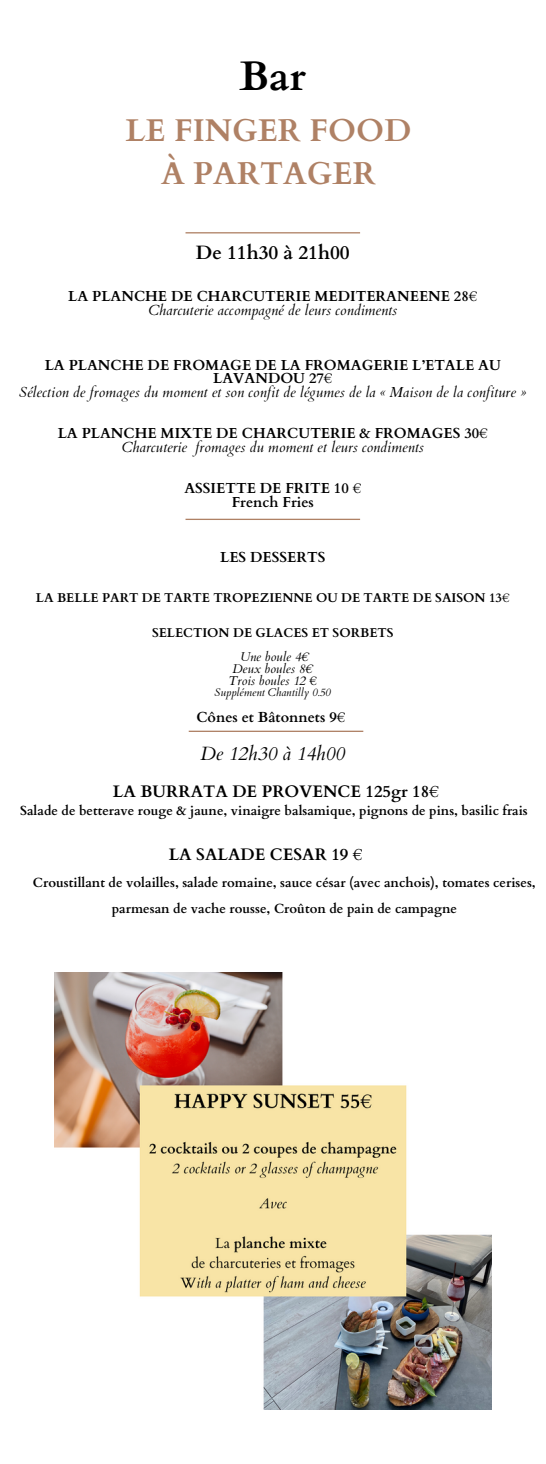
<style>
.page{position:relative;width:546px;height:1464px;background:#fff}
.page>*{position:absolute;margin:0;border:0;box-sizing:border-box;transform-origin:0 0}
.t1{font:700 41.12px "Cardo";color:#000}
.t2{font:700 31.5px "Cardo";color:#af8165}
.t3{font:700 19.25px "Cardo";color:#000}
.t4{font:italic 19.25px "Cardo";color:#000}
.t5{font:700 16.62px "Cardo";color:#000}
.t6{font:700 14.53px/13.8px "Cardo";color:#000;text-align:center}
.t7{font:italic 14.53px "Cardo";color:#000}
.t8{font:700 13.3px "Cardo";color:#000}
.t9{font:700 13.12px "Cardo";color:#000}
.t10{font:700 12.78px "Cardo";color:#000}
.t11{font:italic 12.78px "Cardo";color:#000}
.t12{font:italic 11.03px "Cardo";color:#000}
.s1{font-weight:700;font-style:normal}
</style>
<div class="page">
<img style="left:55px;top:972px;width:437px;height:437px">
<hr style="left:189px;top:730px;width:174px;height:2px;background:#af8165">
<hr style="left:186px;top:519px;width:174px;height:1px;background:#af8165">
<hr style="left:186px;top:232px;width:174px;height:1px;background:#af8165">
<p class="t1" style="left:239px;top:49px;width:68px">Bar</p>
<p class="t2" style="left:126px;top:109px;width:287px">LE FINGER FOOD</p>
<p class="t2" style="left:161px;top:153px;width:216px">À PARTAGER</p>
<p class="t3" style="left:196px;top:240px;width:155px">De 11h30 à 21h00</p>
<p class="t6" style="left:68px;top:289px;width:411px">LA PLANCHE DE CHARCUTERIE MEDITERANEENE 28€</p>
<p class="t7" style="left:148px;top:300px;width:250px">Charcuterie accompagné de leurs condiments</p>
<p class="t6" style="left:45px;top:358px;width:458px">LA PLANCHE DE FROMAGE DE LA FROMAGERIE L’ETALE AU<br>LAVANDOU 27€</p>
<p class="t7" style="left:19px;top:383px;width:509px">Sélection de fromages du moment et son confit de légumes de la « Maison de la confiture »</p>
<p class="t6" style="left:58px;top:427px;width:432px">LA PLANCHE MIXTE DE CHARCUTERIE &amp; FROMAGES 30€</p>
<p class="t7" style="left:122px;top:438px;width:303px">Charcuterie fromages du moment et leurs condiments</p>
<p class="t6" style="left:184px;top:482px;width:178px">ASSIETTE DE FRITE 10 €</p>
<p class="t6" style="left:232px;top:495px;width:84px">French Fries</p>
<p class="t6" style="left:220px;top:550px;width:107px">LES DESSERTS</p>
<p class="t10" style="left:36px;top:589px;width:475px">LA BELLE PART DE TARTE TROPEZIENNE OU DE TARTE DE SAISON 13€</p>
<p class="t10" style="left:152px;top:624px;width:243px">SELECTION DE GLACES ET SORBETS</p>
<p class="t11" style="left:240px;top:648px;width:71px">Une boule 4€</p>
<p class="t11" style="left:233px;top:660px;width:82px">Deux boules 8€</p>
<p class="t11" style="left:229px;top:672px;width:90px">Trois boules 12 <span class="s1">€</span></p>
<p class="t12" style="left:215px;top:685px;width:118px">Supplément Chantilly 0.50</p>
<p class="t6" style="left:196px;top:710px;width:150px">Cônes et Bâtonnets 9€</p>
<p class="t4" style="left:201px;top:741px;width:146px">De 12h30 à 14h00</p>
<p class="t5" style="left:113px;top:780px;width:328px">LA BURRATA DE PROVENCE 125gr 18€</p>
<p class="t9" style="left:20px;top:802px;width:509px">Salade de betterave rouge &amp; jaune, vinaigre balsamique, pignons de pins, basilic frais</p>
<p class="t5" style="left:169px;top:843px;width:196px">LA SALADE CESAR 19 €</p>
<p class="t8" style="left:33px;top:873px;width:504px">Croustillant de volailles, salade romaine, sauce césar (avec anchois), tomates cerises,</p>
<p class="t8" style="left:112px;top:900px;width:347px">parmesan de vache rousse, Croûton de pain de campagne</p>
</div>
